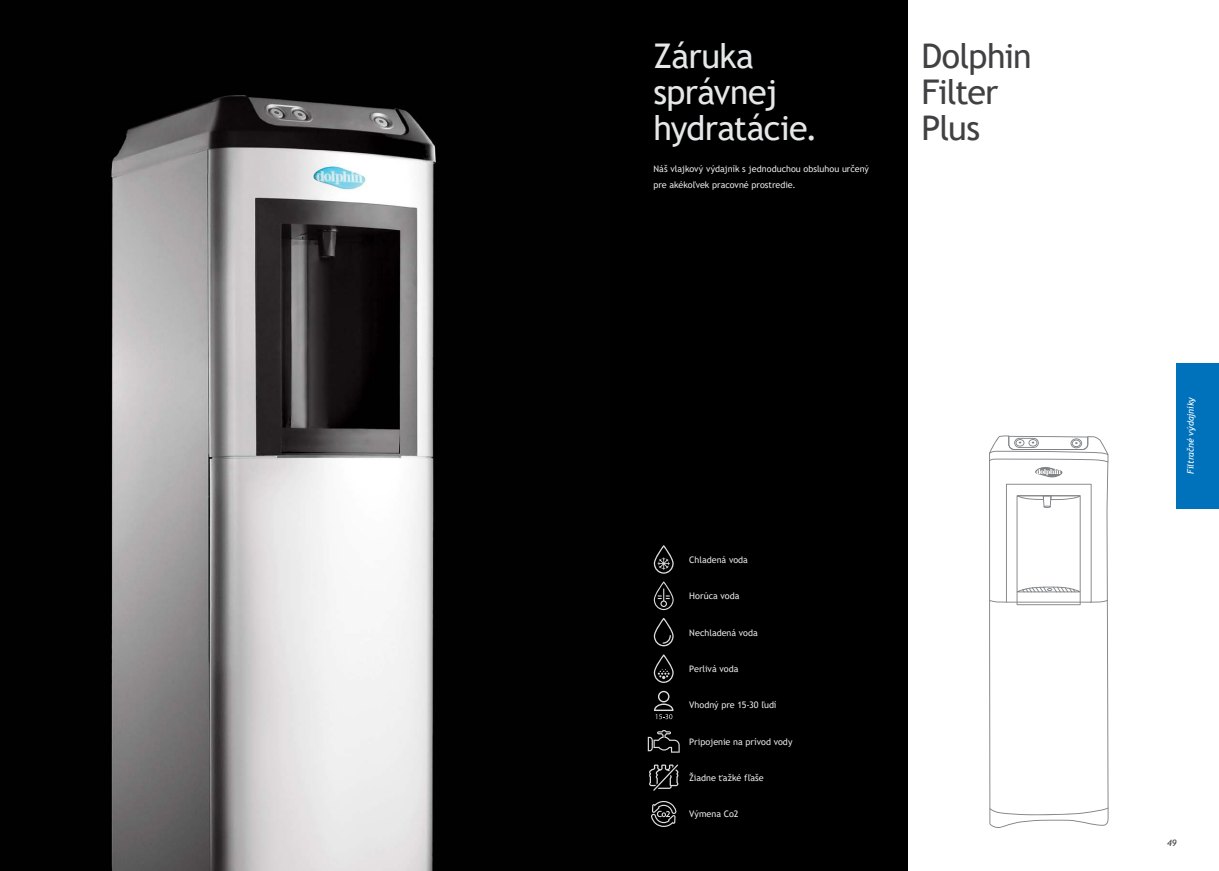
<style>
.page{position:relative;width:1219px;height:871px;background:#fff}
.page>*{position:absolute;margin:0;border:0;box-sizing:border-box;transform-origin:0 0}
.t1{font:34px/36px "Trebuchet MS";letter-spacing:-.02em;color:#e6e7e8}
.t2{font:34px "Trebuchet MS";letter-spacing:-.03em;color:#414042}
.t3{font:9px/16px "Trebuchet MS";color:#e6e7e8}
.t4{font:italic 9px "Trebuchet MS";letter-spacing:-.02em;color:#fff}
.t5{font:italic 9px "Trebuchet MS";color:#414042}
</style>
<div class="page">
<div style="left:609px;top:0;width:298px;height:870px;background:#000"></div>
<img style="left:0;top:0;width:609px;height:870px">
<svg style="left:989px;top:435px;width:120px;height:392px"></svg>
<svg style="left:989px;top:807px;width:119px;height:8px"></svg>
<svg style="left:989px;top:436px;width:119px;height:169px"></svg>
<svg style="left:654px;top:545px;width:20px;height:28px"></svg>
<svg style="left:654px;top:581px;width:20px;height:29px"></svg>
<svg style="left:651px;top:800px;width:25px;height:26px"></svg>
<svg style="left:654px;top:654px;width:20px;height:28px"></svg>
<svg style="left:648px;top:729px;width:32px;height:23px"></svg>
<svg style="left:649px;top:764px;width:29px;height:26px"></svg>
<svg style="left:654px;top:690px;width:19px;height:29px"></svg>
<svg style="left:654px;top:617px;width:20px;height:29px"></svg>
<div style="left:1176px;top:362px;width:43px;height:146px;background:#0072bc"></div>
<p class="t1" style="left:653px;top:37px;width:166px">Záruka správnej hydratácie.</p>
<p class="t3" style="left:653px;top:160px;width:217px">Náš vlajkový výdajník s jednoduchou obsluhou určený pre akékoľvek pracovné prostredie.</p>
<p class="t2" style="left:921px;top:34px;width:112px">Dolphin</p>
<p class="t2" style="left:921px;top:70px;width:79px">Filter</p>
<p class="t2" style="left:921px;top:106px;width:60px">Plus</p>
<p class="t3" style="left:689px;top:551px;width:60px">Chladená voda</p>
<p class="t3" style="left:689px;top:587px;width:52px">Horúca voda</p>
<p class="t3" style="left:689px;top:624px;width:70px">Nechladená voda</p>
<p class="t3" style="left:689px;top:660px;width:51px">Perlivá voda</p>
<p class="t3" style="left:689px;top:696px;width:89px">Vhodný pre 15-30 ľudí</p>
<p class="t3" style="left:689px;top:733px;width:105px">Pripojenie na prívod vody</p>
<p class="t3" style="left:689px;top:769px;width:76px">Žiadne ťažké fľaše</p>
<p class="t3" style="left:689px;top:805px;width:51px">Výmena Co2</p>
<p class="t4" style="left:1185px;top:473px;width:78px;rotate:-90deg">Filtračné výdajníky</p>
<p class="t5" style="left:1167px;top:837px;width:11px">49</p>
</div>
